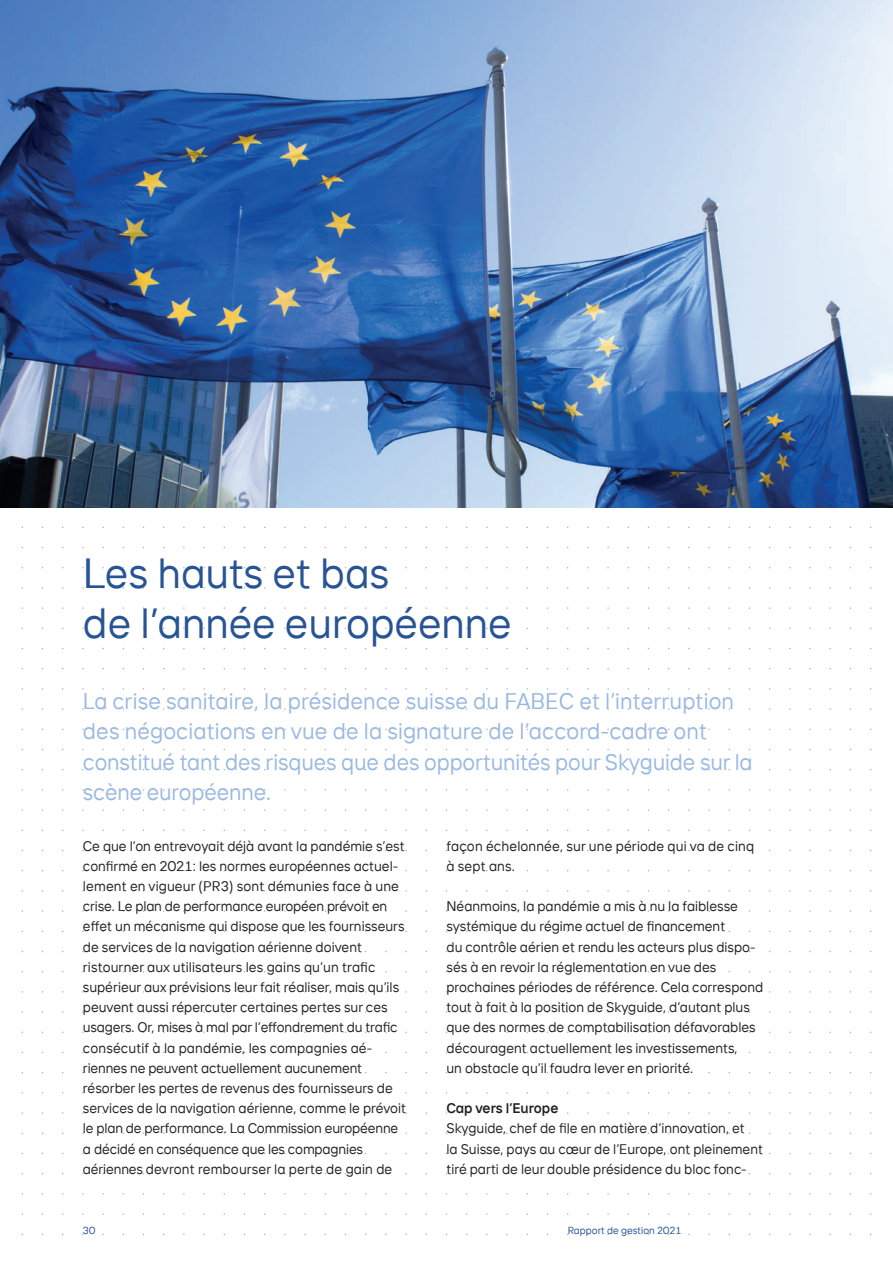
<style>
.page{position:relative;width:893px;height:1263px;background:#fff}
.page>*{position:absolute;margin:0;border:0;box-sizing:border-box;transform-origin:0 0}
.t1{font:42px/50.6px "TT Interphases";color:#275494}
.t2{font:22.5px/30.3px "TT Interphases";color:#9ab9e1}
.t3{font:13.8px/20.2px "TT Interphases";color:#231f20}
.t4{font:600 13.8px "TT Interphases";color:#231f20}
.t5{font:10.2px "TT Interphases";color:#275494}
</style>
<div class="page">
<img style="left:0;top:0;width:893px;height:507px">
<h1 class="t1" style="left:83px;top:547px;width:430px">Les hauts et bas<br>de l’année européenne</h1>
<h2 class="t2" style="left:83px;top:686px;width:671px">La crise sanitaire, la présidence suisse du FABEC et l’interruption des négociations en vue de la signature de l’accord-cadre ont constitué tant des risques que des opportunités pour Skyguide sur la scène européenne.</h2>
<p class="t3" style="left:83px;top:835px;width:325px">Ce que l’on entrevoyait déjà avant la pandémie s’est confirmé en 2021: les normes européennes actuel&shy;lement en vigueur (PR3) sont démunies face à une crise. Le plan de performance européen prévoit en effet un mécanisme qui dispose que les fournisseurs de services de la navigation aérienne doivent ristourner aux utilisateurs les gains qu’un trafic supérieur aux prévisions leur fait réaliser, mais qu’ils peuvent aussi répercuter certaines pertes sur ces usagers. Or, mises à mal par l’effondrement du trafic consécutif à la pandémie, les compagnies aé&shy;riennes ne peuvent actuellement aucunement résorber les pertes de revenus des fournisseurs de services de la navigation aérienne, comme le prévoit le plan de performance. La Commission européenne a décidé en conséquence que les compagnies aériennes devront rembourser la perte de gain de</p>
<p class="t3" style="left:446px;top:835px;width:309px">façon échelonnée, sur une période qui va de cinq à sept ans.</p>
<p class="t3" style="left:446px;top:896px;width:318px">Néanmoins, la pandémie a mis à nu la faiblesse systémique du régime actuel de financement<br>du contrôle aérien et rendu les acteurs plus dispo&shy;sés à en revoir la réglementation en vue des prochaines périodes de référence. Cela correspond tout à fait à la position de Skyguide, d’autant plus que des normes de comptabilisation défavorables découragent actuellement les investissements,<br>un obstacle qu’il faudra lever en priorité.</p>
<p class="t4" style="left:446px;top:1099px;width:113px">Cap vers l’Europe</p>
<p class="t3" style="left:446px;top:1118px;width:318px">Skyguide, chef de file en matière d’innovation, et<br>la Suisse, pays au cœur de l’Europe, ont pleinement tiré parti de leur double présidence du bloc fonc-</p>
<p class="t5" style="left:83px;top:1224px;width:14px">30</p>
<p class="t5" style="left:568px;top:1224px;width:115px">Rapport de gestion 2021</p>
</div>
